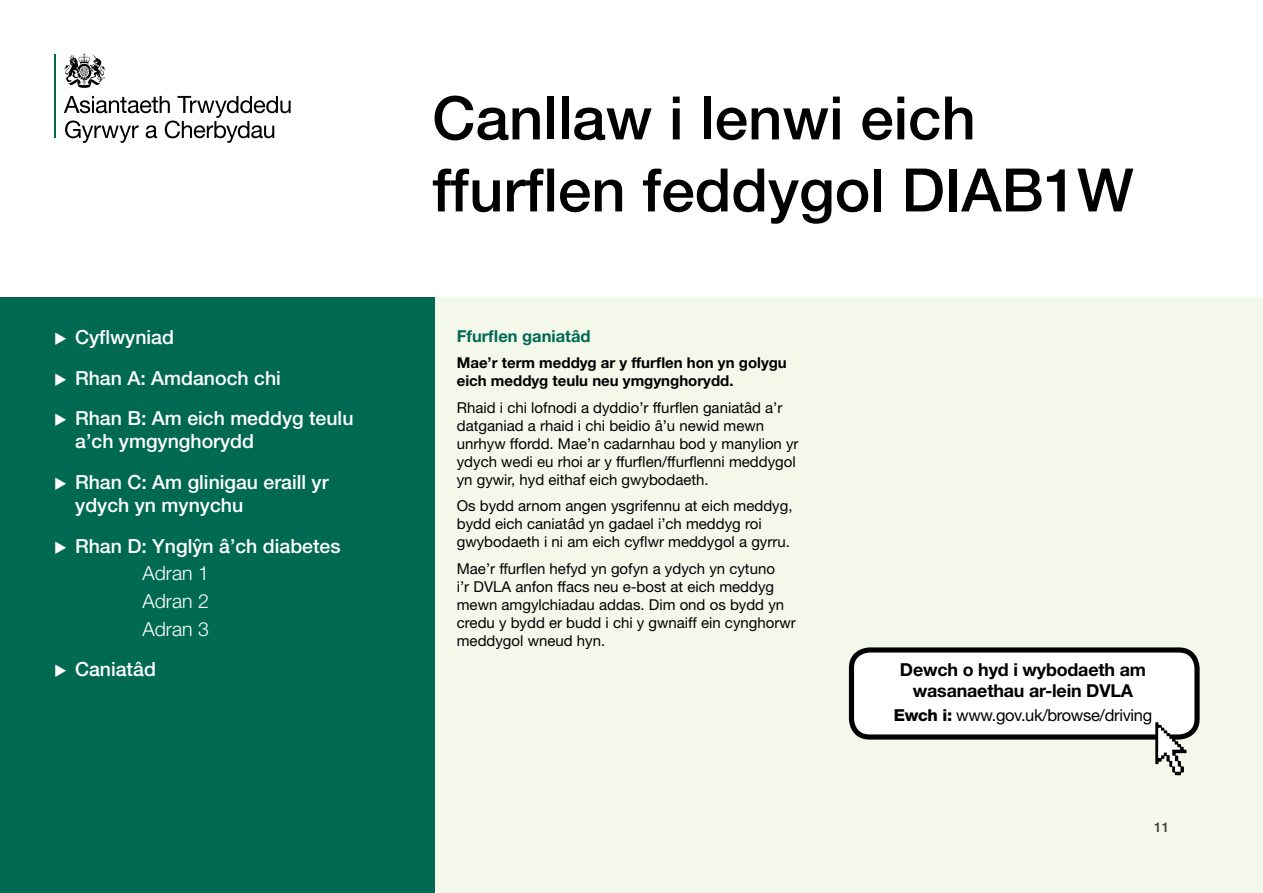
<style>
.page{position:relative;width:1263px;height:893px;background:#fff}
.page>*{position:absolute;margin:0;border:0;box-sizing:border-box;transform-origin:0 0}
.t1{font:500 60px/72px "Helvetica Neue";color:#000}
.t2{font:500 19.5px/27.6px "Helvetica Neue";color:#fff}
.t3{font:700 17.85px/21.5px "Helvetica Neue";letter-spacing:-.01em;color:#000;text-align:center}
.t4{font:16.5px "Helvetica Neue";letter-spacing:-.02em;color:#000}
.t5{font:700 16.5px "Helvetica Neue";color:#006952}
.t6{font:15px/18px "Helvetica Neue";color:#000}
.t7{font:700 15px/18px "Helvetica Neue";color:#000}
.t8{font:500 13.5px "Helvetica Neue";color:#414042}
.s1{font-weight:300}
.s2{font-weight:800}
</style>
<div class="page">
<div style="left:0;top:298px;width:1263px;height:595px;background:#006952"></div>
<div style="left:435px;top:298px;width:828px;height:595px;background:#f4f8eb"></div>
<hr style="left:54px;top:54px;width:2px;height:84px;background:#006852">
<svg style="left:64px;top:96px;width:227px;height:47px"></svg>
<svg style="left:64px;top:54px;width:42px;height:34px"></svg>
<div style="left:851px;top:650px;width:346px;height:87px;background:#fff;border-radius:18px"></div>
<div style="left:849px;top:647px;width:350px;height:93px;border:5px solid #000;border-radius:18px"></div>
<svg style="left:1155px;top:722px;width:32px;height:53px"></svg>
<h2 class="t2" style="left:54px;top:323px;width:121px">◆ Cyflwyniad</h2>
<h2 class="t2" style="left:54px;top:364px;width:228px">◆ Rhan A: Amdanoch chi</h2>
<h2 class="t2" style="left:75px;top:406px;width:280px;line-height:23.4px;text-indent:-21px">◆ Rhan B: Am eich meddyg teulu a’ch ymgynghorydd</h2>
<h2 class="t2" style="left:75px;top:470px;width:255px;line-height:23.4px;text-indent:-21px">◆ Rhan C: Am glinigau eraill yr ydych yn mynychu</h2>
<h2 class="t2" style="left:142px;top:532px;width:200px;text-indent:-88px">◆ Rhan D: Ynglyˆ n â’ch diabetes<br><span class="s1">Adran 1<br>Adran 2<br>Adran 3</span></h2>
<h2 class="t2" style="left:54px;top:655px;width:103px">◆ Caniatâd</h2>
<h1 class="t1" style="left:432px;top:81px;width:703px">Canllaw i lenwi eich ffurflen feddygol DIAB1W</h1>
<p class="t5" style="left:457px;top:326px;width:135px">Ffurflen ganiatâd</p>
<p class="t7" style="left:457px;top:353px;width:332px">Mae’r term meddyg ar y ffurflen hon yn golygu eich meddyg teulu neu ymgynghorydd.</p>
<p class="t6" style="left:457px;top:398px;width:343px">Rhaid i chi lofnodi a dyddio’r ffurflen ganiatâd a’r datganiad a rhaid i chi beidio â’u newid mewn unrhyw ffordd. Mae’n cadarnhau bod y manylion yr ydych wedi eu rhoi ar y ffurflen/ffurflenni meddygol yn gywir, hyd eithaf eich gwybodaeth.</p>
<p class="t6" style="left:457px;top:497px;width:337px">Os bydd arnom angen ysgrifennu at eich meddyg, bydd eich caniatâd yn gadael i’ch meddyg roi gwybodaeth i ni am eich cyflwr meddygol a gyrru.</p>
<p class="t6" style="left:457px;top:559px;width:340px">Mae’r ffurflen hefyd yn gofyn a ydych yn cytuno<br>i’r DVLA anfon ffacs neu e-bost at eich meddyg mewn amgylchiadau addas. Dim ond os bydd yn credu y bydd er budd i chi y gwnaiff ein cynghorwr meddygol wneud hyn.</p>
<p class="t3" style="left:900px;top:658px;width:248px">Dewch o hyd i wybodaeth am wasanaethau ar-lein DVLA</p>
<p class="t4" style="left:894px;top:705px;width:260px"><span class="s2">Ewch i:</span> www.gov.uk/browse/driving</p>
<p class="t8" style="left:1154px;top:819px;width:17px">11</p>
</div>
